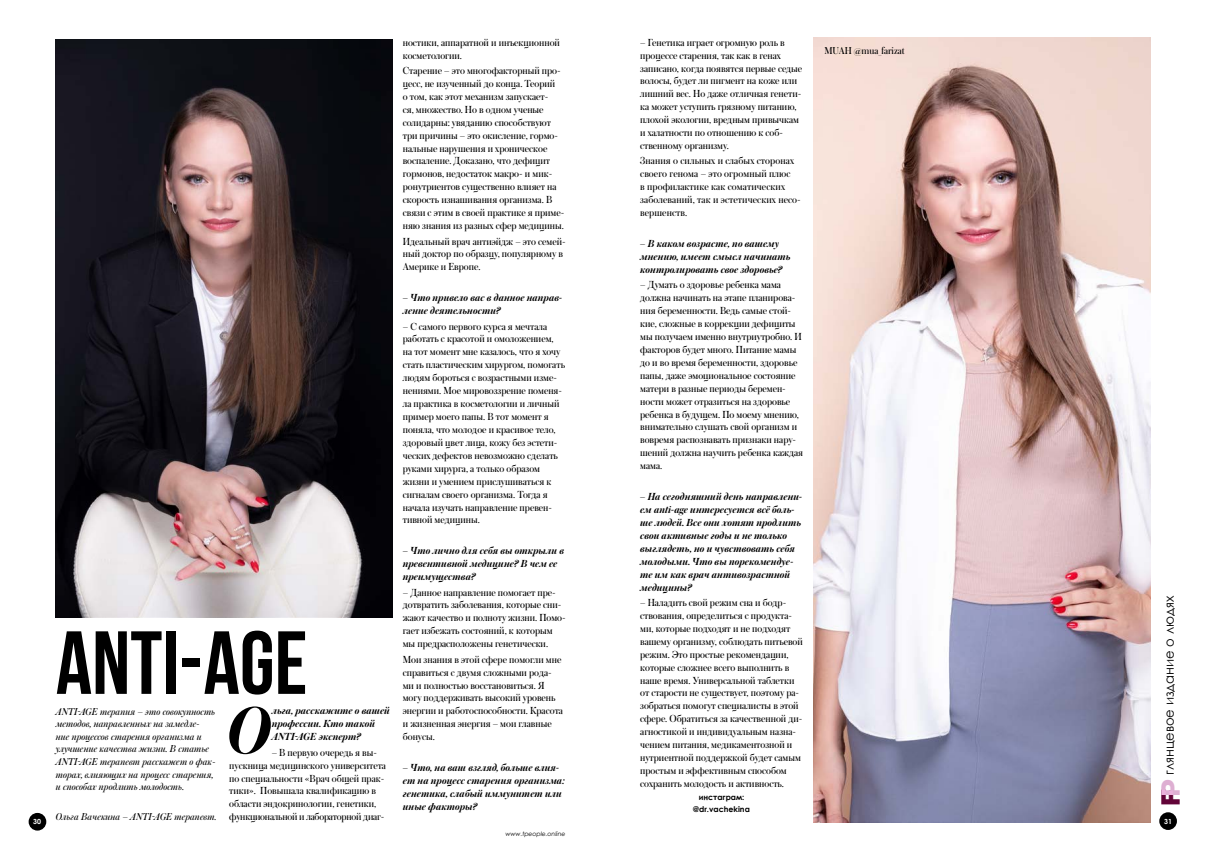
<style>
.page{position:relative;width:1206px;height:859px;background:#fff}
.page>*{position:absolute;margin:0;border:0;box-sizing:border-box;transform-origin:0 0}
.t1{font:89.25px "Bebas Neue Cyrillic";color:#000}
.t2{font:italic 600 69.74px "Austin Cyr";color:#000}
.t3{font:13.12px "Century Gothic";color:#000}
.t4{font:10.76px/13px "Austin Cyr";color:#000}
.t5{font:italic 600 10.76px/13px "Austin Cyr";color:#000}
.t6{font:italic 10.5px/12.6px "Austin Cyr";color:#000}
.t7{font:10.5px "Austin Cyr";color:#000}
.t8{font:700 7.88px/11.9px "Century Gothic";color:#000;text-align:center}
.t9{font:700 7px "Century Gothic";color:#fff}
.t10{font:italic 6.12px "Century Gothic";color:#000}
.s1{font-family:"Gotham Pro";font-weight:900;font-size:26.25px;color:#620438}
.s2{font-family:"Gotham Pro";font-weight:900;font-size:26.25px;color:#deafd2}
</style>
<div class="page">
<div style="left:1159px;top:812px;width:17px;height:17px;background:#000;border-radius:50%"></div>
<div style="left:29px;top:812px;width:17px;height:18px;background:#000;border-radius:50%"></div>
<img style="left:56px;top:40px;width:336px;height:577px">
<img style="left:813px;top:37px;width:337px;height:784px">
<p class="t4" style="left:403px;top:35px;width:159px">ностики, аппаратной и инъекционной косметологии.</p>
<p class="t4" style="left:403px;top:64px;width:163px">Старение – это многофакторный про&shy;цесс, не изученный до конца. Теорий<br>о том, как этот механизм запускает-<br>ся, множество. Но в одном ученые солидарны: увяданию способствуют три причины – это окисление, гормо&shy;нальные нарушения и хроническое воспаление. Доказано, что дефицит гормонов, недостаток макро- и мик&shy;ронутриентов существенно влияет на скорость изнашивания организма. В связи с этим в своей практике я приме&shy;няю знания из разных сфер медицины.</p>
<p class="t4" style="left:403px;top:234px;width:164px">Идеальный врач антиэйдж – это семей&shy;ный доктор по образцу, популярному в<br>Америке и Европе.</p>
<p class="t5" style="left:403px;top:291px;width:161px">– Что привело вас в данное направ&shy;ление деятельности?</p>
<p class="t4" style="left:403px;top:319px;width:164px">– С самого первого курса я мечтала работать с красотой и омоложением, на тот момент мне казалось, что я хочу стать пластическим хирургом, помогать людям бороться с возрастными изме&shy;нениями. Мое мировоззрение поменя&shy;ла практика в косметологии и личный пример моего папы. В тот момент я поняла, что молодое и красивое тело, здоровый цвет лица, кожу без эстети&shy;ческих дефектов невозможно сделать руками хирурга, а только образом жизни и умением прислушиваться к сигналам своего организма. Тогда я начала изучать направление превен&shy;тивной медицины.</p>
<p class="t5" style="left:403px;top:543px;width:163px">– Что лично для себя вы открыли в превентивной медицине? В чем ее преимущества?</p>
<p class="t4" style="left:403px;top:585px;width:164px">– Данное направление помогает пре&shy;дотвратить заболевания, которые сни&shy;жают качество и полноту жизни. Помо&shy;гает избежать состояний, к которым мы предрасположены генетически.</p>
<p class="t4" style="left:403px;top:652px;width:162px">Мои знания в этой сфере помогли мне справиться с двумя сложными рода&shy;ми и полностью восстановиться. Я могу поддерживать высокий уровень энергии и работоспособности. Красота и жизненная энергия – мои главные бонусы.</p>
<p class="t5" style="left:403px;top:760px;width:163px">– Что, на ваш взгляд, больше влия&shy;ет на процесс старения организма: генетика, слабый иммунитет или иные факторы?</p>
<p class="t4" style="left:640px;top:35px;width:163px">– Генетика играет огромную роль в процессе старения, так как в генах записано, когда появятся первые седые волосы, будет ли пигмент на коже или лишний вес. Но даже отличная генети&shy;ка может уступить грязному питанию, плохой экологии, вредным привычкам и халатности по отношению к соб&shy;ственному организму.</p>
<p class="t4" style="left:640px;top:154px;width:162px">Знания о сильных и слабых сторонах своего генома – это огромный плюс<br>в профилактике как соматических заболеваний, так и эстетических несо&shy;вершенств.</p>
<p class="t5" style="left:640px;top:236px;width:152px">– В каком возрасте, по вашему мнению, имеет смысл начинать контролировать свое здоровье?</p>
<p class="t4" style="left:640px;top:278px;width:164px">– Думать о здоровье ребенка мама должна начинать на этапе планирова&shy;ния беременности. Ведь самые стой&shy;кие, сложные в коррекции дефициты мы получаем именно внутриутробно. И факторов будет много. Питание мамы до и во время беременности, здоровье папы, даже эмоциональное состояние матери в разные периоды беремен&shy;ности может отразиться на здоровье ребенка в будущем. По моему мнению, внимательно слушать свой организм и вовремя распознавать признаки нару&shy;шений должна научить ребенка каждая мама.</p>
<p class="t5" style="left:640px;top:489px;width:164px">– На сегодняшний день направлени&shy;ем anti-age интересуется всё боль&shy;ше людей. Все они хотят продлить свои активные годы и не только выглядеть, но и чувствовать себя молодыми. Что вы порекомендуе&shy;те им как врач антивозрастной медицины?</p>
<p class="t4" style="left:640px;top:595px;width:164px">– Наладить свой режим сна и бодр&shy;ствования, определиться с продукта&shy;ми, которые подходят и не подходят вашему организму, соблюдать питьевой режим. Это простые рекомендации, которые сложнее всего выполнить в наше время. Универсальной таблетки от старости не существует, поэтому ра&shy;зобраться помогут специалисты в этой сфере. Обратиться за качественной ди&shy;агностикой и индивидуальным назна&shy;чением питания, медикаментозной и нутриентной поддержкой будет самым простым и эффективным способом сохранить молодость и активность.</p>
<p class="t7" style="left:824px;top:44px;width:82px">MUAH @mua_farizat</p>
<p class="t3" style="left:1159px;top:805px;width:212px;rotate:-90deg"><span class="s1">F</span><span class="s2">P</span> глянцевое издание о людях</p>
<h1 class="t1" style="left:56px;top:613px;width:253px">ANTI-AGE</h1>
<h2 class="t2" style="left:228px;top:680px;width:45px">О</h2>
<p class="t5" style="left:272px;top:703px;width:120px">льга, расскажите о вашей профессии. Кто такой<br>ANTI-AGE эксперт?</p>
<p class="t6" style="left:56px;top:704px;width:161px">ANTI-AGE терапия – это совокупность методов, направленных на замедле&shy;ние процессов старения организма и улучшение качества жизни. В статье ANTI-AGE терапевт расскажет о фак&shy;торах, влияющих на процесс старения, и способах продлить молодость.</p>
<p class="t6" style="left:56px;top:810px;width:162px">Ольга Вачекина – ANTI-AGE терапевт.</p>
<p class="t4" style="left:229px;top:745px;width:158px;text-indent:42px">– В первую очередь я вы&shy;пускница медицинского университета по специальности «Врач общей прак&shy;тики». Повышала квалификацию в области эндокринологии, генетики, функциональной и лабораторной диаг-</p>
<p class="t8" style="left:693px;top:790px;width:58px">инстаграм: @dr.vachekina</p>
<p class="t9" style="left:33px;top:816px;width:9px">30</p>
<p class="t9" style="left:1164px;top:815px;width:9px">31</p>
<p class="t10" style="left:505px;top:829px;width:62px">www.tpeople.online</p>
</div>
